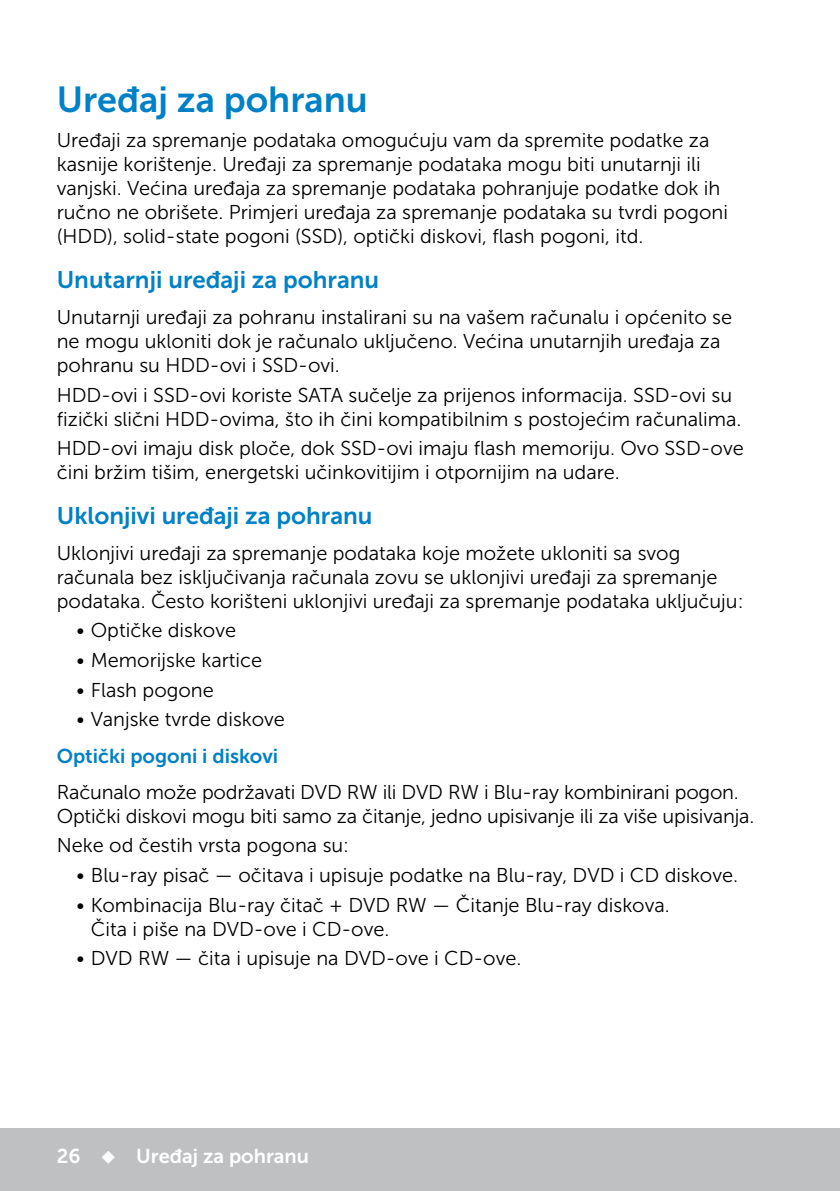
<style>
.page{position:relative;width:840px;height:1191px;background:#fff}
.page>*{position:absolute;margin:0;border:0;box-sizing:border-box;transform-origin:0 0}
.Head1{font:36px "Museo Sans For Dell 700";color:#0081c6}
.Head2{font:24px "Museo Sans For Dell 700";color:#0081c6}
.Paragraph{font:20px/24px "Museo Sans For Dell 300";color:#000}
.Head3{font:20px "Museo Sans For Dell 700";color:#0081c6}
.t1{font:20px "Museo Sans For Dell 700";color:#fff}
</style>
<div class="page">
<div style="left:0;top:1128px;width:839px;height:63px;background:#bec0c2"></div>
<p class="Head1" style="left:57px;top:80px;width:312px">Uređaj za pohranu</p>
<p class="Paragraph" style="left:57px;top:129px;width:672px">Uređaji za spremanje podataka omogućuju vam da spremite podatke za kasnije korištenje. Uređaji za spremanje podataka mogu biti unutarnji ili vanjski. Većina uređaja za spremanje podataka pohranjuje podatke dok ih ručno ne obrišete. Primjeri uređaja za spremanje podataka su tvrdi pogoni (HDD), solid-state pogoni (SSD), optički diskovi, flash pogoni, itd.</p>
<p class="Head2" style="left:57px;top:267px;width:324px">Unutarnji uređaji za pohranu</p>
<p class="Paragraph" style="left:57px;top:305px;width:676px">Unutarnji uređaji za pohranu instalirani su na vašem računalu i općenito se ne mogu ukloniti dok je računalo uključeno. Većina unutarnjih uređaja za pohranu su HDD-ovi i SSD-ovi.</p>
<p class="Paragraph" style="left:57px;top:383px;width:685px">HDD-ovi i SSD-ovi koriste SATA sučelje za prijenos informacija. SSD-ovi su fizički slični HDD-ovima, što ih čini kompatibilnim s postojećim računalima.</p>
<p class="Paragraph" style="left:57px;top:436px;width:688px">HDD-ovi imaju disk ploče, dok SSD-ovi imaju flash memoriju. Ovo SSD-ove čini bržim tišim, energetski učinkovitijim i otpornijim na udare.</p>
<p class="Head2" style="left:57px;top:502px;width:317px">Uklonjivi uređaji za pohranu</p>
<p class="Paragraph" style="left:57px;top:541px;width:688px">Uklonjivi uređaji za spremanje podataka koje možete ukloniti sa svog računala bez isključivanja računala zovu se uklonjivi uređaji za spremanje podataka. Često korišteni uklonjivi uređaji za spremanje podataka uključuju:</p>
<p class="Paragraph" style="left:77px;top:618px;width:161px">• Optičke diskove</p>
<p class="Paragraph" style="left:77px;top:648px;width:187px">• Memorijske kartice</p>
<p class="Paragraph" style="left:77px;top:678px;width:139px">• Flash pogone</p>
<p class="Paragraph" style="left:77px;top:707px;width:210px">• Vanjske tvrde diskove</p>
<p class="Head3" style="left:57px;top:745px;width:223px">Optički pogoni i diskovi</p>
<p class="Paragraph" style="left:57px;top:780px;width:698px">Računalo može podržavati DVD RW ili DVD RW i Blu-ray kombinirani pogon.<br>Optički diskovi mogu biti samo za čitanje, jedno upisivanje ili za više upisivanja.</p>
<p class="Paragraph" style="left:57px;top:833px;width:294px">Neke od čestih vrsta pogona su:</p>
<p class="Paragraph" style="left:77px;top:863px;width:662px">• Blu-ray pisač — očitava i upisuje podatke na Blu-ray, DVD i CD diskove.</p>
<p class="Paragraph" style="left:91px;top:893px;width:580px;text-indent:-14px">• Kombinacija Blu-ray čitač + DVD RW — Čitanje Blu-ray diskova.<br>Čita i piše na DVD-ove i CD-ove.</p>
<p class="Paragraph" style="left:77px;top:946px;width:446px">• DVD RW — čita i upisuje na DVD-ove i CD-ove.</p>
<p class="t1" style="left:57px;top:1144px;width:254px">26 ◆ Uređaj za pohranu</p>
</div>
